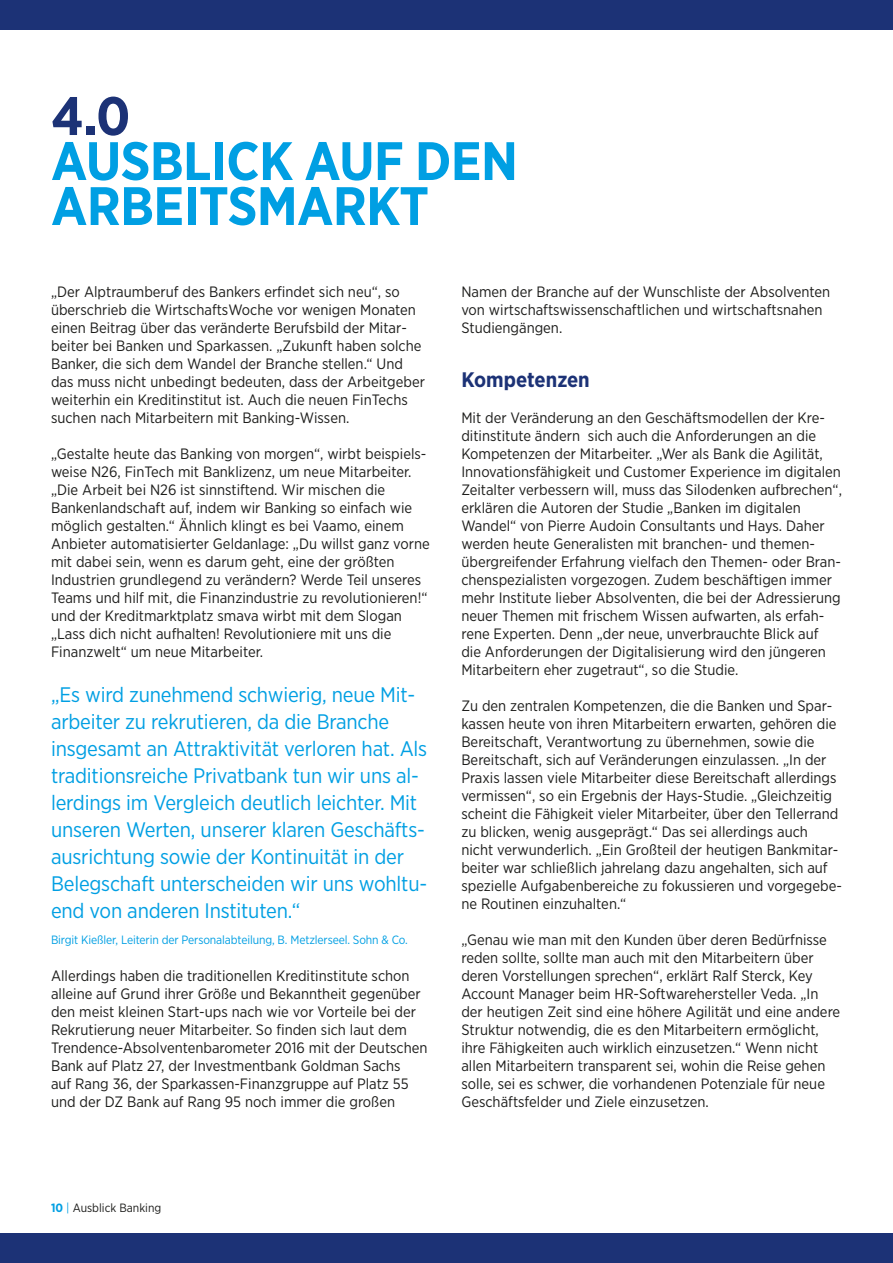
<style>
.page{position:relative;width:893px;height:1263px;background:#fff}
.page>*{position:absolute;margin:0;border:0;box-sizing:border-box;transform-origin:0 0}
.t1{font:700 54px/45px "Gotham Narrow";letter-spacing:-.01em;color:#009fe3}
.t2{font:700 54px "Gotham Narrow";color:#1c3276}
.t3{font:21px/27px "Gotham Narrow";letter-spacing:-.01em;color:#009fe3}
.t4{font:700 21px "Gotham Narrow";color:#1c3276}
.t5{font:15px/18px "Gotham Narrow";color:#1d1d1b}
.t6{font:12px "Gotham Narrow";letter-spacing:-.01em;color:#009fe3}
.t7{font:12px "Gotham Narrow";color:#1d1d1b}
.s1{font-weight:700;color:#009fe3}
.s2{color:#009fe3}
</style>
<div class="page">
<div style="left:0;top:0;width:893px;height:30px;background:#1c3276"></div>
<div style="left:0;top:1233px;width:893px;height:30px;background:#1c3276"></div>
<h1 class="t2" style="left:51px;top:81px;width:81px">4.0</h1>
<h1 class="t1" style="left:51px;top:138px;width:468px">AUSBLICK AUF DEN<br>ARBEITSMARKT</h1>
<p class="t5" style="left:51px;top:282px;width:375px">„Der Alptraumberuf des Bankers erfindet sich neu“, so überschrieb die WirtschaftsWoche vor wenigen Monaten einen Beitrag über das veränderte Berufsbild der Mitar&shy;beiter bei Banken und Sparkassen. „Zukunft haben solche Banker, die sich dem Wandel der Branche stellen.“ Und das muss nicht unbedingt bedeuten, dass der Arbeitgeber weiterhin ein Kreditinstitut ist. Auch die neuen FinTechs suchen nach Mitarbeitern mit Banking-Wissen.</p>
<p class="t5" style="left:51px;top:444px;width:380px">„Gestalte heute das Banking von morgen“, wirbt beispiels&shy;weise N26, FinTech mit Banklizenz, um neue Mitarbeiter. „Die Arbeit bei N26 ist sinnstiftend. Wir mischen die Bankenlandschaft auf, indem wir Banking so einfach wie möglich gestalten.“ Ähnlich klingt es bei Vaamo, einem Anbieter automatisierter Geldanlage: „Du willst ganz vorne mit dabei sein, wenn es darum geht, eine der größten Industrien grundlegend zu verändern? Werde Teil unseres Teams und hilf mit, die Finanzindustrie zu revolutionieren!“ und der Kreditmarktplatz smava wirbt mit dem Slogan „Lass dich nicht aufhalten! Revolutioniere mit uns die Finanzwelt“ um neue Mitarbeiter.</p>
<p class="t3" style="left:51px;top:681px;width:378px">„Es wird zunehmend schwierig, neue Mit&shy;arbeiter zu rekrutieren, da die Branche insgesamt an Attraktivität verloren hat. Als traditionsreiche Privatbank tun wir uns al&shy;lerdings im Vergleich deutlich leichter. Mit unseren Werten, unserer klaren Geschäfts&shy;ausrichtung sowie der Kontinuität in der Belegschaft unterscheiden wir uns wohltu&shy;end von anderen Instituten.“</p>
<p class="t6" style="left:51px;top:932px;width:358px">Birgit Kießler, Leiterin der Personalabteilung, B. Metzlerseel. Sohn &amp; Co.</p>
<p class="t5" style="left:51px;top:966px;width:378px">Allerdings haben die traditionellen Kreditinstitute schon alleine auf Grund ihrer Größe und Bekanntheit gegenüber den meist kleinen Start-ups nach wie vor Vorteile bei der Rekrutierung neuer Mitarbeiter. So finden sich laut dem Trendence-Absolventenbarometer 2016 mit der Deutschen Bank auf Platz 27, der Investmentbank Goldman Sachs<br>auf Rang 36, der Sparkassen-Finanzgruppe auf Platz 55 und der DZ Bank auf Rang 95 noch immer die großen</p>
<p class="t5" style="left:461px;top:282px;width:370px">Namen der Branche auf der Wunschliste der Absolventen von wirtschaftswissenschaftlichen und wirtschaftsnahen<br>Studiengängen.</p>
<h2 class="t4" style="left:461px;top:366px;width:130px">Kompetenzen</h2>
<p class="t5" style="left:461px;top:408px;width:382px">Mit der Veränderung an den Geschäftsmodellen der Kre&shy;ditinstitute ändern sich auch die Anforderungen an die Kompetenzen der Mitarbeiter. „Wer als Bank die Agilität, Innovationsfähigkeit und Customer Experience im digitalen Zeitalter verbessern will, muss das Silodenken aufbrechen“, erklären die Autoren der Studie „Banken im digitalen Wandel“ von Pierre Audoin Consultants und Hays. Daher werden heute Generalisten mit branchen- und themen&shy;übergreifender Erfahrung vielfach den Themen- oder Bran&shy;chenspezialisten vorgezogen. Zudem beschäftigen immer mehr Institute lieber Absolventen, die bei der Adressierung neuer Themen mit frischem Wissen aufwarten, als erfah&shy;rene Experten. Denn „der neue, unverbrauchte Blick auf die Anforderungen der Digitalisierung wird den jüngeren Mitarbeitern eher zugetraut“, so die Studie.</p>
<p class="t5" style="left:461px;top:696px;width:382px">Zu den zentralen Kompetenzen, die die Banken und Spar&shy;kassen heute von ihren Mitarbeitern erwarten, gehören die Bereitschaft, Verantwortung zu übernehmen, sowie die Bereitschaft, sich auf Veränderungen einzulassen. „In der Praxis lassen viele Mitarbeiter diese Bereitschaft allerdings vermissen“, so ein Ergebnis der Hays-Studie. „Gleichzeitig scheint die Fähigkeit vieler Mitarbeiter, über den Tellerrand zu blicken, wenig ausgeprägt.“ Das sei allerdings auch nicht verwunderlich. „Ein Großteil der heutigen Bankmitar&shy;beiter war schließlich jahrelang dazu angehalten, sich auf spezielle Aufgabenbereiche zu fokussieren und vorgegebe&shy;ne Routinen einzuhalten.“</p>
<p class="t5" style="left:461px;top:930px;width:380px">„Genau wie man mit den Kunden über deren Bedürfnisse reden sollte, sollte man auch mit den Mitarbeitern über deren Vorstellungen sprechen“, erklärt Ralf Sterck, Key Account Manager beim HR-Softwarehersteller Veda. „In der heutigen Zeit sind eine höhere Agilität und eine andere Struktur notwendig, die es den Mitarbeitern ermöglicht, ihre Fähigkeiten auch wirklich einzusetzen.“ Wenn nicht allen Mitarbeitern transparent sei, wohin die Reise gehen solle, sei es schwer, die vorhandenen Potenziale für neue Geschäftsfelder und Ziele einzusetzen.</p>
<p class="t7" style="left:51px;top:1200px;width:112px"><span class="s1">10</span> <span class="s2">|</span> Ausblick Banking</p>
</div>
